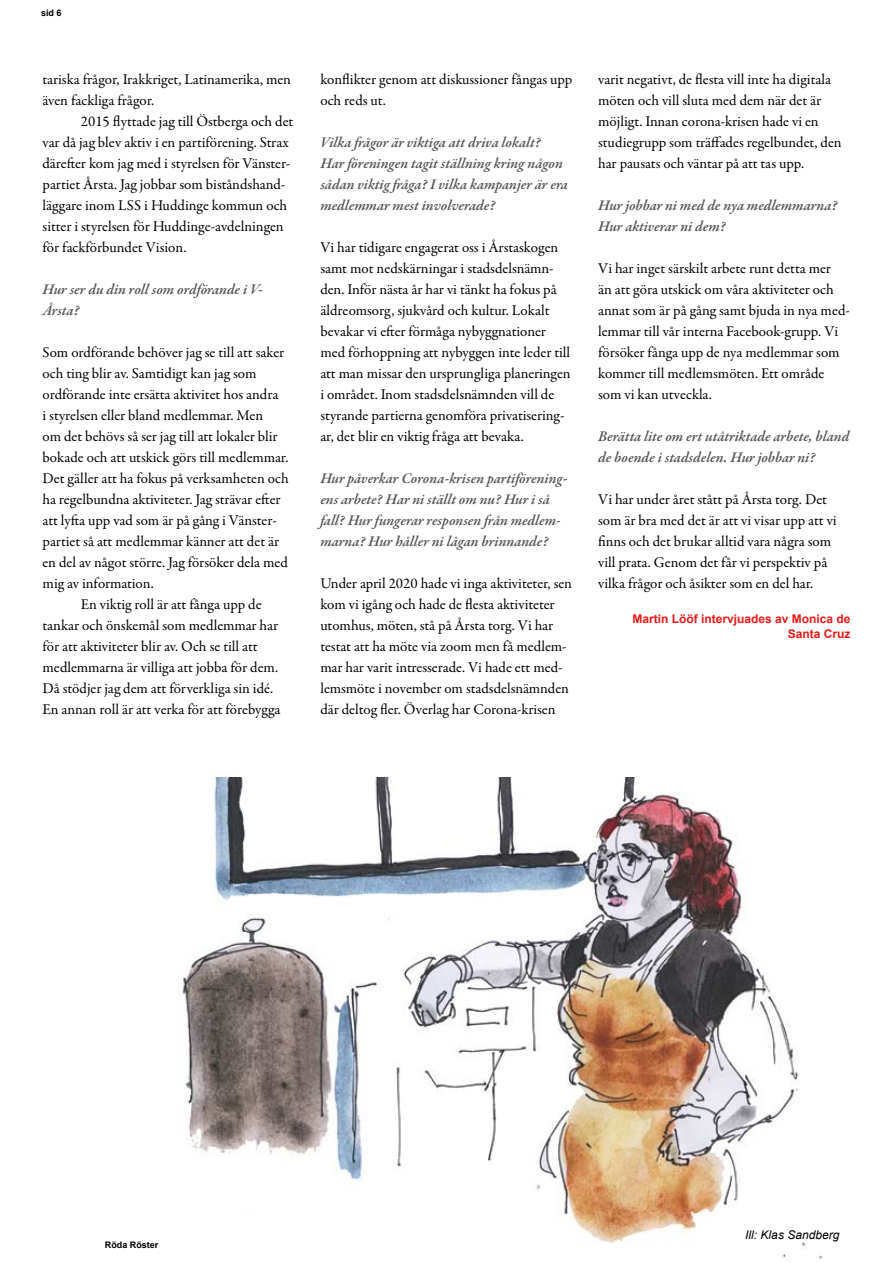
<style>
.page{position:relative;width:893px;height:1263px;background:#fff}
.page>*{position:absolute;margin:0;border:0;box-sizing:border-box;transform-origin:0 0}
.t1{font:15px/21px "Garamond Premr Pro";letter-spacing:-.005em;color:#000}
.t2{font:italic 600 15px/21px "Garamond Premr Pro";color:#58585a}
.t3{font:700 12px/14.4px "Arial";color:#e31b19;text-align:right}
.t4{font:italic 12px "Arial";color:#000}
.t5{font:700 9px "Arial";color:#000}
</style>
<div class="page">
<img style="left:182px;top:777px;width:641px;height:482px">
<p class="t5" style="left:41px;top:7px;width:22px">sid 6</p>
<p class="t1" style="left:43px;top:69px;width:250px">tariska frågor, Irakkriget, Latinamerika, men även fackliga frågor.</p>
<p class="t1" style="left:43px;top:111px;width:252px;text-indent:38px">2015 flyttade jag till Östberga och det var då jag blev aktiv i en partiförening. Strax därefter kom jag med i styrelsen för Vänster&shy;partiet Årsta. Jag jobbar som biståndshand&shy;läggare inom LSS i Huddinge kommun och sitter i styrelsen för Huddinge-avdelningen för fackförbundet Vision.</p>
<p class="t2" style="left:43px;top:280px;width:222px">Hur ser du din roll som ordförande i V-<br>Årsta?</p>
<p class="t1" style="left:43px;top:342px;width:243px">Som ordförande behöver jag se till att saker</p>
<p class="t1" style="left:43px;top:363px;width:216px">och ting blir av. Samtidigt kan jag som</p>
<p class="t1" style="left:43px;top:384px;width:237px">ordförande inte ersätta aktivitet hos andra</p>
<p class="t1" style="left:43px;top:405px;width:222px">i styrelsen eller bland medlemmar. Men</p>
<p class="t1" style="left:43px;top:426px;width:237px">om det behövs så ser jag till att lokaler blir</p>
<p class="t1" style="left:43px;top:447px;width:247px">bokade och att utskick görs till medlemmar.</p>
<p class="t1" style="left:43px;top:468px;width:248px">Det gäller att ha fokus på verksamheten och</p>
<p class="t1" style="left:43px;top:489px;width:240px">ha regelbundna aktiviteter. Jag strävar efter</p>
<p class="t1" style="left:43px;top:510px;width:236px">att lyfta upp vad som är på gång i Vänster-</p>
<p class="t1" style="left:43px;top:531px;width:238px">partiet så att medlemmar känner att det är</p>
<p class="t1" style="left:43px;top:552px;width:247px">en del av något större. Jag försöker dela med</p>
<p class="t1" style="left:43px;top:573px;width:113px">mig av information.</p>
<p class="t1" style="left:81px;top:594px;width:182px">En viktig roll är att fånga upp de</p>
<p class="t1" style="left:43px;top:615px;width:237px">tankar och önskemål som medlemmar har</p>
<p class="t1" style="left:43px;top:636px;width:217px">för att aktiviteter blir av. Och se till att</p>
<p class="t1" style="left:43px;top:657px;width:237px">medlemmarna är villiga att jobba för dem.</p>
<p class="t1" style="left:43px;top:678px;width:232px">Då stödjer jag dem att förverkliga sin idé.</p>
<p class="t1" style="left:43px;top:699px;width:239px">En annan roll är att verka för att förebygga</p>
<p class="t1" style="left:320px;top:69px;width:254px">konflikter genom att diskussioner fångas upp och reds ut.</p>
<p class="t2" style="left:320px;top:133px;width:249px">Vilka frågor är viktiga att driva lokalt?<br>Har föreningen tagit ställning kring någon sådan viktig fråga? I vilka kampanjer är era medlemmar mest involverade?</p>
<p class="t1" style="left:320px;top:237px;width:252px">Vi har tidigare engagerat oss i Årstaskogen samt mot nedskärningar i stadsdelsnämn&shy;den. Inför nästa år har vi tänkt ha fokus på äldreomsorg, sjukvård och kultur. Lokalt bevakar vi efter förmåga nybyggnationer med förhoppning att nybyggen inte leder till att man missar den ursprungliga planeringen i området. Inom stadsdelsnämnden vill de styrande partierna genomföra privatisering&shy;ar, det blir en viktig fråga att bevaka.</p>
<p class="t2" style="left:320px;top:469px;width:249px">Hur påverkar Corona-krisen partiförening&shy;ens arbete? Har ni ställt om nu? Hur i så fall? Hur fungerar responsen från medlem&shy;marna? Hur håller ni lågan brinnande?</p>
<p class="t1" style="left:320px;top:573px;width:253px">Under april 2020 hade vi inga aktiviteter, sen kom vi igång och hade de flesta aktiviteter utomhus, möten, stå på Årsta torg. Vi har testat att ha möte via zoom men få medlem&shy;mar har varit intresserade. Vi hade ett med&shy;lemsmöte i november om stadsdelsnämnden där deltog fler. Överlag har Corona-krisen</p>
<p class="t1" style="left:598px;top:69px;width:245px">varit negativt, de flesta vill inte ha digitala möten och vill sluta med dem när det är möjligt. Innan corona-krisen hade vi en studiegrupp som träffades regelbundet, den har pausats och väntar på att tas upp.</p>
<p class="t2" style="left:598px;top:196px;width:241px">Hur jobbar ni med de nya medlemmarna?<br>Hur aktiverar ni dem?</p>
<p class="t1" style="left:598px;top:258px;width:253px">Vi har inget särskilt arbete runt detta mer<br>än att göra utskick om våra aktiviteter och annat som är på gång samt bjuda in nya med&shy;lemmar till vår interna Facebook-grupp. Vi försöker fånga upp de nya medlemmar som kommer till medlemsmöten. Ett område som vi kan utveckla.</p>
<p class="t2" style="left:598px;top:427px;width:253px">Berätta lite om ert utåtriktade arbete, bland de boende i stadsdelen. Hur jobbar ni?</p>
<p class="t1" style="left:598px;top:489px;width:240px">Vi har under året stått på Årsta torg. Det som är bra med det är att vi visar upp att vi finns och det brukar alltid vara några som vill prata. Genom det får vi perspektiv på vilka frågor och åsikter som en del har.</p>
<p class="t3" style="left:632px;top:612px;width:220px">Martin Lööf intervjuades av Monica de<br>Santa Cruz</p>
<p class="t5" style="left:105px;top:1239px;width:55px">Röda Röster</p>
<p class="t4" style="left:745px;top:1227px;width:96px">Ill: Klas Sandberg</p>
</div>
